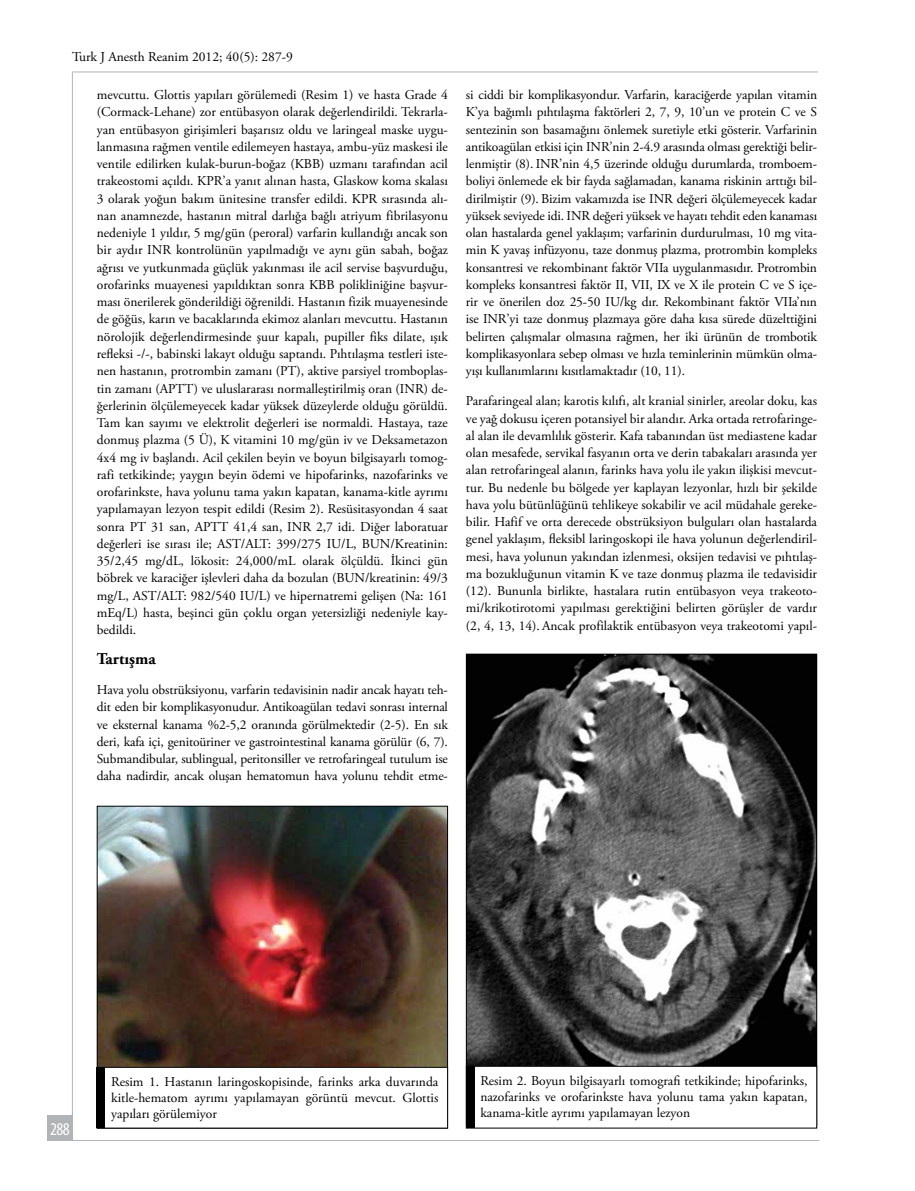
<style>
.page{position:relative;width:915px;height:1191px;background:#fff}
.page>*{position:absolute;margin:0;border:0;box-sizing:border-box;transform-origin:0 0}
.t1{font:condensed 18px "Myriad Pro";color:#fff}
.t2{font:700 16.5px "Adobe Garamond Pro";color:#000}
.t3{font:13.5px/17.2px "Adobe Garamond Pro";color:#000;text-align:justify}
</style>
<div class="page">
<img style="left:468px;top:656px;width:346px;height:410px">
<div style="left:466px;top:1066px;width:350px;height:62px;border:1px solid #000"></div>
<div style="left:466px;top:1066px;width:8px;height:62px;background:#000"></div>
<img style="left:99px;top:808px;width:347px;height:259px">
<div style="left:97px;top:1067px;width:351px;height:61px;border:1px solid #000"></div>
<div style="left:97px;top:1067px;width:8px;height:61px;background:#000"></div>
<hr style="left:72px;top:72px;width:745px;height:1px;background:#b1b4b6">
<hr style="left:73px;top:1140px;width:746px;height:1px;background:#b1b4b6">
<hr style="left:72px;top:72px;width:1px;height:1050px;background:#b1b4b6">
<div style="left:47px;top:1114px;width:26px;height:26px;background:#b1b4b6"></div>
<p class="t3" style="left:72px;top:48px;width:222px">Turk J Anesth Reanim 2012; 40(5): 287-9</p>
<p class="t3" style="left:97px;top:87px;width:352px">mevcuttu. Glottis yapıları görülemedi (Resim 1) ve hasta Grade 4 (Cormack-Lehane) zor entübasyon olarak değerlendirildi. Tekrarla&shy;yan entübasyon girişimleri başarısız oldu ve laringeal maske uygu&shy;lanmasına rağmen ventile edilemeyen hastaya, ambu-yüz maskesi ile ventile edilirken kulak-burun-boğaz (KBB) uzmanı tarafından acil trakeostomi açıldı. KPR’a yanıt alınan hasta, Glaskow koma skalası 3 olarak yoğun bakım ünitesine transfer edildi. KPR sırasında alı&shy;nan anamnezde, hastanın mitral darlığa bağlı atriyum fibrilasyonu nedeniyle 1 yıldır, 5 mg/gün (peroral) varfarin kullandığı ancak son bir aydır INR kontrolünün yapılmadığı ve aynı gün sabah, boğaz ağrısı ve yutkunmada güçlük yakınması ile acil servise başvurduğu, orofarinks muayenesi yapıldıktan sonra KBB polikliniğine başvur&shy;ması önerilerek gönderildiği öğrenildi. Hastanın fizik muayenesinde de göğüs, karın ve bacaklarında ekimoz alanları mevcuttu. Hastanın nörolojik değerlendirmesinde şuur kapalı, pupiller fiks dilate, ışık refleksi -/-, babinski lakayt olduğu saptandı. Pıhtılaşma testleri iste&shy;nen hastanın, protrombin zamanı (PT), aktive parsiyel tromboplas&shy;tin zamanı (APTT) ve uluslararası normalleştirilmiş oran (INR) de&shy;ğerlerinin ölçülemeyecek kadar yüksek düzeylerde olduğu görüldü.<br>Tam kan sayımı ve elektrolit değerleri ise normaldi. Hastaya, taze donmuş plazma (5 Ü), K vitamini 10 mg/gün iv ve Deksametazon 4x4 mg iv başlandı. Acil çekilen beyin ve boyun bilgisayarlı tomog&shy;rafi tetkikinde; yaygın beyin ödemi ve hipofarinks, nazofarinks ve orofarinkste, hava yolunu tama yakın kapatan, kanama-kitle ayrımı yapılamayan lezyon tespit edildi (Resim 2). Resüsitasyondan 4 saat sonra PT 31 san, APTT 41,4 san, INR 2,7 idi. Diğer laboratuar değerleri ise sırası ile; AST/ALT: 399/275 IU/L, BUN/Kreatinin:<br>35/2,45 mg/dL, lökosit: 24,000/mL olarak ölçüldü. İkinci gün böbrek ve karaciğer işlevleri daha da bozulan (BUN/kreatinin: 49/3 mg/L, AST/ALT: 982/540 IU/L) ve hipernatremi gelişen (Na: 161 mEq/L) hasta, beşinci gün çoklu organ yetersizliği nedeniyle kay&shy;bedildi.</p>
<p class="t2" style="left:97px;top:649px;width:60px">Tartışma</p>
<p class="t3" style="left:97px;top:681px;width:352px">Hava yolu obstrüksiyonu, varfarin tedavisinin nadir ancak hayatı teh&shy;dit eden bir komplikasyonudur. Antikoagülan tedavi sonrası internal ve eksternal kanama %2-5,2 oranında görülmektedir (2-5). En sık deri, kafa içi, genitoüriner ve gastrointestinal kanama görülür (6, 7).<br>Submandibular, sublingual, peritonsiller ve retrofaringeal tutulum ise daha nadirdir, ancak oluşan hematomun hava yolunu tehdit etme-</p>
<p class="t3" style="left:466px;top:87px;width:352px">si ciddi bir komplikasyondur. Varfarin, karaciğerde yapılan vitamin K’ya bağımlı pıhtılaşma faktörleri 2, 7, 9, 10’un ve protein C ve S sentezinin son basamağını önlemek suretiyle etki gösterir. Varfarinin antikoagülan etkisi için INR’nin 2-4.9 arasında olması gerektiği belir&shy;lenmiştir (8). INR’nin 4,5 üzerinde olduğu durumlarda, tromboem&shy;boliyi önlemede ek bir fayda sağlamadan, kanama riskinin arttığı bil&shy;dirilmiştir (9). Bizim vakamızda ise INR değeri ölçülemeyecek kadar yüksek seviyede idi. INR değeri yüksek ve hayatı tehdit eden kanaması olan hastalarda genel yaklaşım; varfarinin durdurulması, 10 mg vita&shy;min K yavaş infüzyonu, taze donmuş plazma, protrombin kompleks konsantresi ve rekombinant faktör VIIa uygulanmasıdır. Protrombin kompleks konsantresi faktör II, VII, IX ve X ile protein C ve S içe&shy;rir ve önerilen doz 25-50 IU/kg dır. Rekombinant faktör VIIa’nın ise INR’yi taze donmuş plazmaya göre daha kısa sürede düzelttiğini belirten çalışmalar olmasına rağmen, her iki ürünün de trombotik komplikasyonlara sebep olması ve hızla teminlerinin mümkün olma&shy;yışı kullanımlarını kısıtlamaktadır (10, 11).</p>
<p class="t3" style="left:466px;top:393px;width:352px">Parafaringeal alan; karotis kılıfı, alt kranial sinirler, areolar doku, kas ve yağ dokusu içeren potansiyel bir alandır. Arka ortada retrofaringe&shy;al alan ile devamlılık gösterir. Kafa tabanından üst mediastene kadar olan mesafede, servikal fasyanın orta ve derin tabakaları arasında yer alan retrofaringeal alanın, farinks hava yolu ile yakın ilişkisi mevcut&shy;tur. Bu nedenle bu bölgede yer kaplayan lezyonlar, hızlı bir şekilde hava yolu bütünlüğünü tehlikeye sokabilir ve acil müdahale gereke&shy;bilir. Hafif ve orta derecede obstrüksiyon bulguları olan hastalarda genel yaklaşım, fleksibl laringoskopi ile hava yolunun değerlendiril&shy;mesi, hava yolunun yakından izlenmesi, oksijen tedavisi ve pıhtılaş&shy;ma bozukluğunun vitamin K ve taze donmuş plazma ile tedavisidir (12). Bununla birlikte, hastalara rutin entübasyon veya trakeoto&shy;mi/krikotirotomi yapılması gerektiğini belirten görüşler de vardır (2, 4, 13, 14). Ancak profilaktik entübasyon veya trakeotomi yapıl-</p>
<h1 class="t1" style="left:50px;top:1117px;width:21px">288</h1>
<p class="t3" style="left:111px;top:1073px;width:328px;line-height:16.2px">Resim 1. Hastanın laringoskopisinde, farinks arka duvarında kitle-hematom ayrımı yapılamayan görüntü mevcut. Glottis yapıları görülemiyor</p>
<p class="t3" style="left:480px;top:1072px;width:328px;line-height:16.2px">Resim 2. Boyun bilgisayarlı tomografi tetkikinde; hipofarinks, nazofarinks ve orofarinkste hava yolunu tama yakın kapatan, kanama-kitle ayrımı yapılamayan lezyon</p>
</div>
